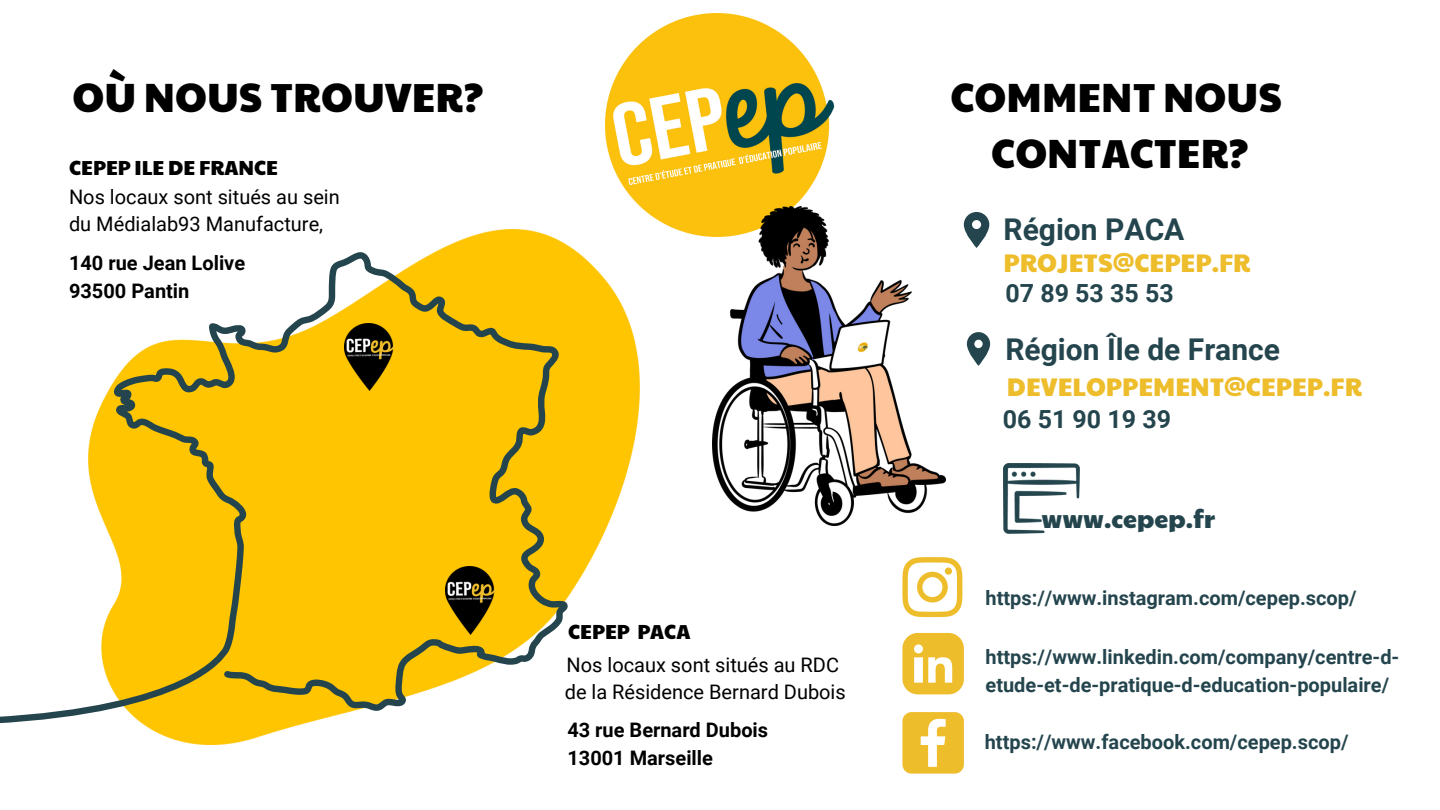
<style>
.page{position:relative;width:1440px;height:810px;background:#fff}
.page>*{position:absolute;margin:0;border:0;box-sizing:border-box;transform-origin:0 0}
.t1{font:40px/55.5px "Paytone One";color:#000;text-align:center}
.t2{font:700 30px "Roboto";color:#24454d}
.t3{font:25px "Paytone One";color:#eebd2c}
.t4{font:700 25px "Roboto";color:#24454d}
.t5{font:25px "Paytone One";color:#24454d}
.t6{font:700 20px/27.8px "Roboto";color:#24454d}
.t7{font:20px/27.8px "Roboto";color:#000}
.t8{font:700 20px/27.8px "Roboto";color:#000}
.t9{font:20px "Paytone One";color:#000}
</style>
<div class="page">
<img style="left:143px;top:230px;width:497px;height:514px">
<svg style="left:902px;top:557px;width:60px;height:60px"></svg>
<div style="left:945px;top:568px;width:7px;height:7px;background:#eebd2c;border-radius:50%"></div>
<svg style="left:902px;top:633px;width:62px;height:61px"></svg>
<svg style="left:902px;top:712px;width:62px;height:62px"></svg>
<img style="left:1004px;top:463px;width:75px;height:70px">
<svg style="left:964px;top:212px;width:25px;height:36px"></svg>
<svg style="left:967px;top:332px;width:23px;height:34px"></svg>
<img style="left:606px;top:14px;width:228px;height:223px">
<img style="left:713px;top:206px;width:232px;height:319px">
<svg style="left:0;top:252px;width:568px;height:472px"></svg>
<h1 class="t1" style="left:72px;top:68px;width:413px">OÙ NOUS TROUVER?</h1>
<p class="t9" style="left:69px;top:153px;width:211px">CEPEP ILE DE FRANCE</p>
<p class="t7" style="left:69px;top:183px;width:272px">Nos locaux sont situés au sein du Médialab93 Manufacture,</p>
<p class="t8" style="left:69px;top:249px;width:178px">140 rue Jean Lolive<br>93500 Pantin</p>
<p class="t9" style="left:568px;top:616px;width:124px">CEPEP PACA</p>
<p class="t7" style="left:565px;top:651px;width:283px">Nos locaux sont situés au RDC de la Résidence Bernard Dubois</p>
<p class="t8" style="left:567px;top:717px;width:202px">43 rue Bernard Dubois<br>13001 Marseille</p>
<h1 class="t1" style="left:950px;top:68px;width:333px">COMMENT NOUS<br>CONTACTER?</h1>
<h2 class="t2" style="left:1004px;top:212px;width:182px">Région PACA</h2>
<p class="t3" style="left:1004px;top:244px;width:249px">PROJETS@CEPEP.FR</p>
<p class="t4" style="left:1005px;top:278px;width:170px">07 89 53 35 53</p>
<h2 class="t2" style="left:1005px;top:332px;width:276px">Région Île de France</h2>
<p class="t3" style="left:1007px;top:368px;width:357px">DEVELOPPEMENT@CEPEP.FR</p>
<p class="t4" style="left:1003px;top:405px;width:170px">06 51 90 19 39</p>
<p class="t5" style="left:1042px;top:500px;width:175px">www.cepep.fr</p>
<p class="t6" style="left:986px;top:585px;width:373px">https://www.instagram.com/cepep.scop/</p>
<p class="t6" style="left:986px;top:643px;width:415px">https://www.linkedin.com/company/centre-d&shy;etude-et-de-pratique-d-education-populaire/</p>
<p class="t6" style="left:985px;top:728px;width:365px">https://www.facebook.com/cepep.scop/</p>
</div>
